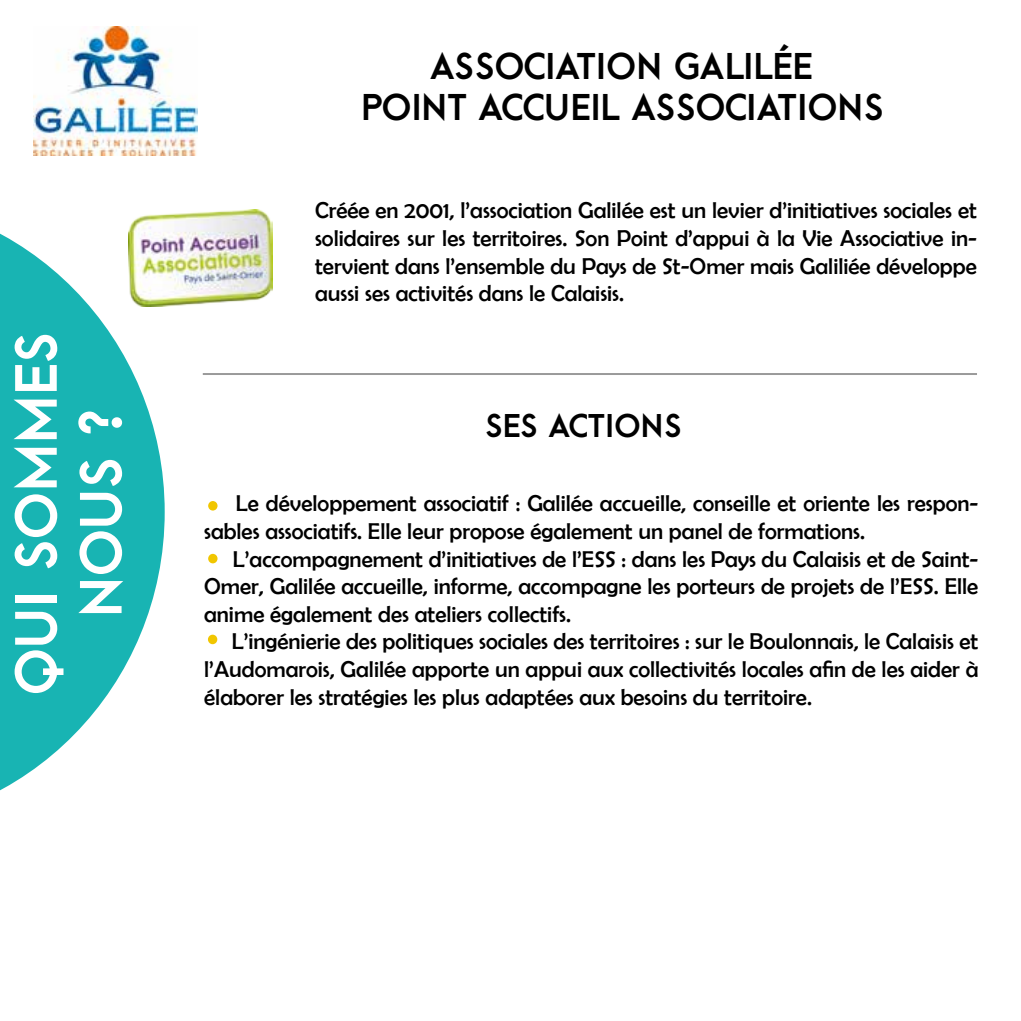
<style>
.page{position:relative;width:1021px;height:1021px;background:#fff}
.page>*{position:absolute;margin:0;border:0;box-sizing:border-box;transform-origin:0 0}
.t1{font:800 54px/64.8px "Arca Majora";color:#fff;text-align:center}
.t2{font:800 34px/40.8px "Arca Majora";color:#000;text-align:center}
.t3{font:800 30px "Arca Majora";letter-spacing:-.015em;color:#000}
.t4{font:23px/27.6px "Berlin Sans FB";color:#000;text-align:justify}
</style>
<div class="page">
<svg style="left:0;top:233px;width:165px;height:558px;fill:#18b4b3"></svg>
<hr style="left:203px;top:373px;width:774px;height:2px;background:#000">
<div style="left:208px;top:501px;width:9px;height:9px;background:#f1c600;border-radius:50%"></div>
<div style="left:208px;top:634px;width:9px;height:10px;background:#f1c600;border-radius:50%"></div>
<div style="left:208px;top:554px;width:9px;height:9px;background:#f1c600;border-radius:50%"></div>
<img style="left:34px;top:27px;width:163px;height:128px">
<img style="left:128px;top:209px;width:144px;height:98px">
<h1 class="t1" style="left:2px;top:694px;width:365px;rotate:-90deg">QUI SOMMES<br>NOUS ?</h1>
<h2 class="t2" style="left:360px;top:44px;width:525px">ASSOCIATION GALILÉE<br>POINT ACCUEIL ASSOCIATIONS</h2>
<p class="t4" style="left:315px;top:196px;width:663px">Créée en 2001, l’association Galilée est un levier d’initiatives sociales et solidaires sur les territoires. Son Point d’appui à la Vie Associative in&shy;tervient dans l’ensemble du Pays de St-Omer mais Galiliée développe aussi ses activités dans le Calaisis.</p>
<h3 class="t3" style="left:485px;top:405px;width:198px">SES ACTIONS</h3>
<p class="t4" style="left:204px;top:489px;width:775px;text-indent:32px">Le développement associatif : Galilée accueille, conseille et oriente les respon&shy;sables associatifs. Elle leur propose également un panel de formations.</p>
<p class="t4" style="left:204px;top:545px;width:775px;text-indent:29px">L’accompagnement d’initiatives de l’ESS : dans les Pays du Calaisis et de Saint-Omer, Galilée accueille, informe, accompagne les porteurs de projets de l’ESS. Elle anime également des ateliers collectifs.</p>
<p class="t4" style="left:204px;top:627px;width:775px;text-indent:28px">L’ingénierie des politiques sociales des territoires : sur le Boulonnais, le Calaisis et l’Audomarois, Galilée apporte un appui aux collectivités locales afin de les aider à élaborer les stratégies les plus adaptées aux besoins du territoire.</p>
</div>
